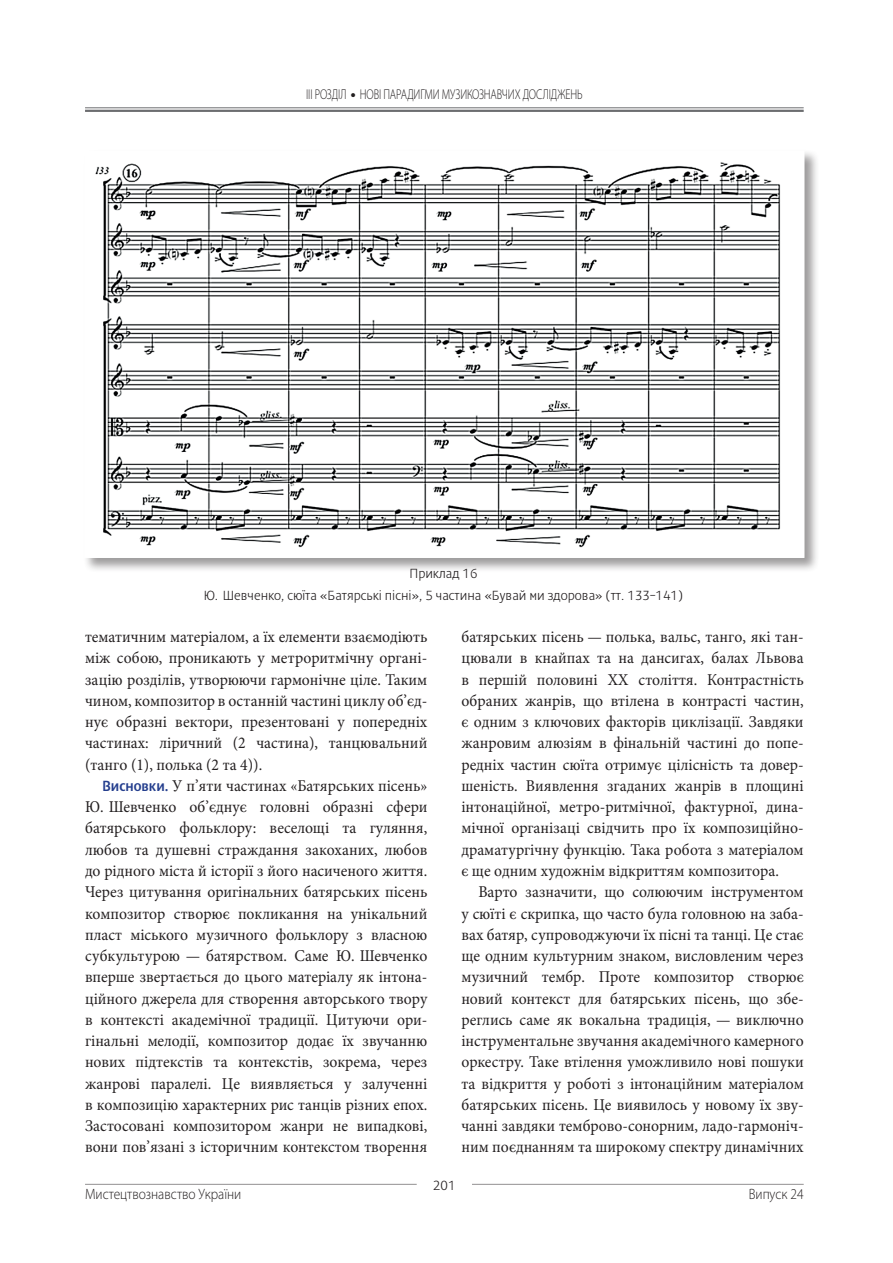
<style>
.page{position:relative;width:893px;height:1263px;background:#fff}
.page>*{position:absolute;margin:0;border:0;box-sizing:border-box;transform-origin:0 0}
.Body_text{font:16.5px/21.3px "Minion Pro";color:#231f20;text-align:justify;scale:.95 1}
.t1{font:300 15px "Myriad Pro";color:#231f20;scale:.9 1}
.t2{font:300 14.25px "Myriad Pro";letter-spacing:-.01em;color:#231f20;scale:.76 1}
.Рис{font:13.5px "Denda New Light C";color:#231f20}
.s1{font-family:"Franklin Gothic";font-weight:800}
.s2{font-family:"Denda New C";font-size:15px;color:#253f8e}
</style>
<div class="page">
<hr style="left:85px;top:107px;width:719px;height:1px;background:#6c6d70">
<hr style="left:85px;top:110px;width:719px;height:2px;background:#6c6d70">
<hr style="left:85px;top:1184px;width:332px;height:1px;background:#231f20">
<hr style="left:472px;top:1184px;width:332px;height:1px;background:#231f20">
<div style="left:83px;top:149px;width:736px;height:423px;background:#231f20;opacity:.44"></div>
<img style="left:87px;top:153px;width:714px;height:402px">
<p class="t2" style="left:306px;top:86px;width:111px">ІIІ РОЗДІЛ <span class="s1">•</span>Нові парадигми</p>
<p class="t2" style="left:442px;top:86px;width:9px">музикознавчихдосліджень</p>
<p class="Рис" style="left:409px;top:567px;width:70px">Приклад 16</p>
<p class="Рис" style="left:204px;top:588px;width:481px">Ю. Шевченко, сюїта «Батярські пісні», 5 частина «Бувай ми здорова» (тт. 133–141)</p>
<p class="Body_text" style="left:85px;top:626px;width:362px">тематичним матеріалом, а їх елементи взаємодіють між собою, проникають у метроритмічну органі&shy;зацію розділів, утворюючи гармонічне ціле. Таким чином, композитор в останній частині циклу об’єд&shy;нує образні вектори, презентовані у попередніх частинах: ліричний (2 частина), танцювальний (танго (1), полька (2 та 4)).</p>
<p class="Body_text" style="left:85px;top:775px;width:362px;text-indent:17px"><span class="s2">Висновки.</span> У п’яти частинах «Батярських пісень» Ю. Шевченко об’єднує головні образні сфери батярського фольклору: веселощі та гуляння, любов та душевні страждання закоханих, любов до рідного міста й історії з його насиченого життя.<br>Через цитування оригінальних батярських пісень композитор створює покликання на унікальний пласт міського музичного фольклору з власною субкультурою — батярством. Саме Ю. Шевченко вперше звертається до цього матеріалу як інтона&shy;ційного джерела для створення авторського твору в контексті академічної традиції. Цитуючи ори&shy;гінальні мелодії, композитор додає їх звучанню нових підтекстів та контекстів, зокрема, через жанрові паралелі. Це виявляється у залученні в композицію характерних рис танців різних епох.<br>Застосовані композитором жанри не випадкові, вони пов’язані з історичним контекстом творення</p>
<p class="Body_text" style="left:461px;top:626px;width:362px">батярських пісень — полька, вальс, танго, які тан&shy;цювали в кнайпах та на дансигах, балах Львова в першій половині XX століття. Контрастність обраних жанрів, що втілена в контрасті частин, є одним з ключових факторів циклізації. Завдяки жанровим алюзіям в фінальній частині до попе&shy;редніх частин сюїта отримує цілісність та довер&shy;шеність. Виявлення згаданих жанрів в площині інтонаційної, метро-ритмічної, фактурної, дина&shy;мічної організаці свідчить про їх композиційно&shy;драматургічну функцію. Така робота з матеріалом є ще одним художнім відкриттям композитора.</p>
<p class="Body_text" style="left:461px;top:881px;width:362px;text-indent:17px">Варто зазначити, що солюючим інструментом у сюїті є скрипка, що часто була головною на заба&shy;вах батяр, супроводжуючи їх пісні та танці. Це стає ще одним культурним знаком, висловленим через музичний тембр. Проте композитор створює новий контекст для батярських пісень, що збе&shy;реглись саме як вокальна традиція, — виключно інструментальне звучання академічного камерного оркестру. Таке втілення уможливило нові пошуки та відкриття у роботі з інтонаційним матеріалом батярських пісень. Це виявилось у новому їх зву&shy;чанні завдяки темброво-сонорним, ладо-гармоніч&shy;ним поєднанням та широкому спектру динамічних</p>
<p class="Рис" style="left:433px;top:1178px;width:24px">201</p>
<p class="t1" style="left:85px;top:1185px;width:175px">Мистецтвознавство України</p>
<p class="t1" style="left:749px;top:1185px;width:63px">Випуск 24</p>
</div>
